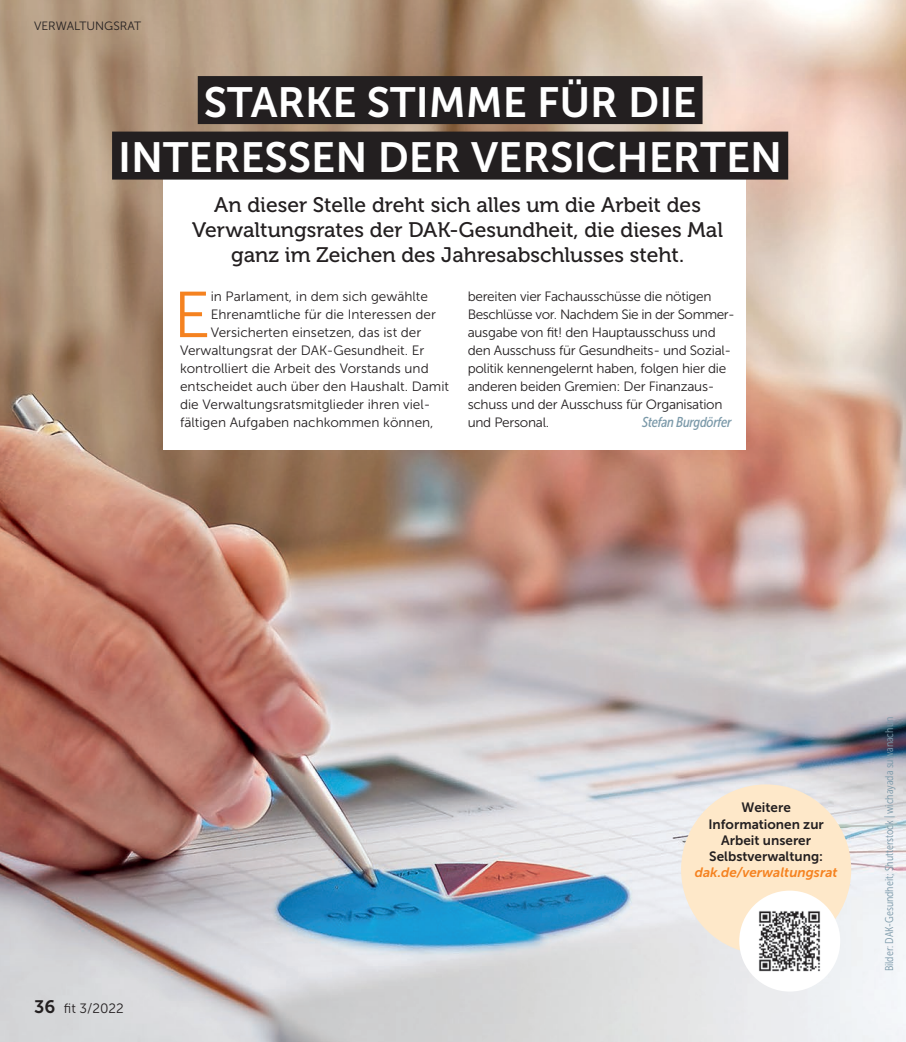
<style>
.page{position:relative;width:906px;height:1042px;background:#fff}
.page>*{position:absolute;margin:0;border:0;box-sizing:border-box;transform-origin:0 0}
.t1{font:64.65px "Museo Sans 300";color:#f58220}
.t2{font:42.15px/55.5px "Museo Sans 700";color:#fff;text-align:center}
.t3{font:21px/25.2px "Museo 500";color:#231f20;text-align:center}
.t4{font:italic 14.25px "Museo Sans Cond 500";letter-spacing:-.02em;color:#7b99a9}
.t5{font:13.5px/18px "Museo Sans 300";letter-spacing:-.005em;color:#231f20}
.t6{font:13.5px/16.2px "Museo Sans 700";color:#231f20;text-align:center}
.t7{font:italic 13.5px "Museo Sans 700";color:#f58220}
.t8{font:12px "Museo Sans 300";color:#231f20}
.t9{font:11.25px "Museo Sans Cond 300";color:#7b99a9}
.s1{font-family:"Museo Sans 700";font-size:18px}
</style>
<div class="page">
<img style="left:0;top:0;width:906px;height:1042px">
<div style="left:163px;top:155px;width:583px;height:295px;background:#fff"></div>
<div style="left:681px;top:784px;width:170px;height:170px;background:#fee8c9;border-radius:50%"></div>
<div style="left:739px;top:890px;width:101px;height:101px;background:#fff;border-radius:50%"></div>
<img style="left:758px;top:911px;width:63px;height:61px">
<div style="left:198px;top:76px;width:504px;height:48px;background:#231f20"></div>
<div style="left:112px;top:132px;width:676px;height:48px;background:#231f20"></div>
<p class="t8" style="left:34px;top:20px;width:109px">VERWALTUNGSRAT</p>
<h2 class="t2" style="left:118px;top:74px;width:665px">STARKE STIMME FÜR DIE<br>INTERESSEN DER VERSICHERTEN</h2>
<h3 class="t3" style="left:192px;top:192px;width:532px">An dieser Stelle dreht sich alles um die Arbeit des<br>Verwaltungsrates der DAK-Gesundheit, die dieses Mal ganz im Zeichen des Jahresabschlusses steht.</h3>
<h1 class="t1" style="left:173px;top:280px;width:39px">E</h1>
<p class="t5" style="left:211px;top:287px;width:219px">in Parlament, in dem sich gewählte</p>
<p class="t5" style="left:211px;top:305px;width:227px">Ehrenamtliche für die Interessen der</p>
<p class="t5" style="left:211px;top:323px;width:212px">Versicherten einsetzen, das ist der</p>
<p class="t5" style="left:180px;top:341px;width:246px">Verwaltungsrat der DAK-Gesundheit. Er</p>
<p class="t5" style="left:180px;top:359px;width:250px">kontrolliert die Arbeit des Vorstands und</p>
<p class="t5" style="left:180px;top:377px;width:271px">entscheidet auch über den Haushalt. Damit</p>
<p class="t5" style="left:180px;top:395px;width:252px">die Verwaltungsratsmitglieder ihren viel-</p>
<p class="t5" style="left:180px;top:413px;width:255px">fältigen Aufgaben nachkommen können,</p>
<p class="t5" style="left:468px;top:288px;width:269px">bereiten vier Fachausschüsse die nötigen Beschlüsse vor. Nachdem Sie in der Sommer&shy;ausgabe von fit! den Hauptausschuss und den Ausschuss für Gesundheits- und Sozial&shy;politik kennengelernt haben, folgen hier die anderen beiden Gremien: Der Finanzaus&shy;schuss und der Ausschuss für Organisation und Personal.</p>
<p class="t4" style="left:642px;top:414px;width:91px">Stefan Burgdörfer</p>
<p class="t5" style="left:34px;top:999px;width:91px"><span class="s1">36</span> fit 3/2022</p>
<p class="t6" style="left:708px;top:799px;width:117px">Weitere<br>Informationen zur<br>Arbeit unserer<br>Selbstverwaltung:</p>
<p class="t7" style="left:694px;top:865px;width:144px">dak.de/verwaltungsrat</p>
<p class="t9" style="left:883px;top:971px;width:256px;rotate:-90deg">Bilder: DAK-Gesundheit; Shutterstock | wichayada suwanachun</p>
</div>
